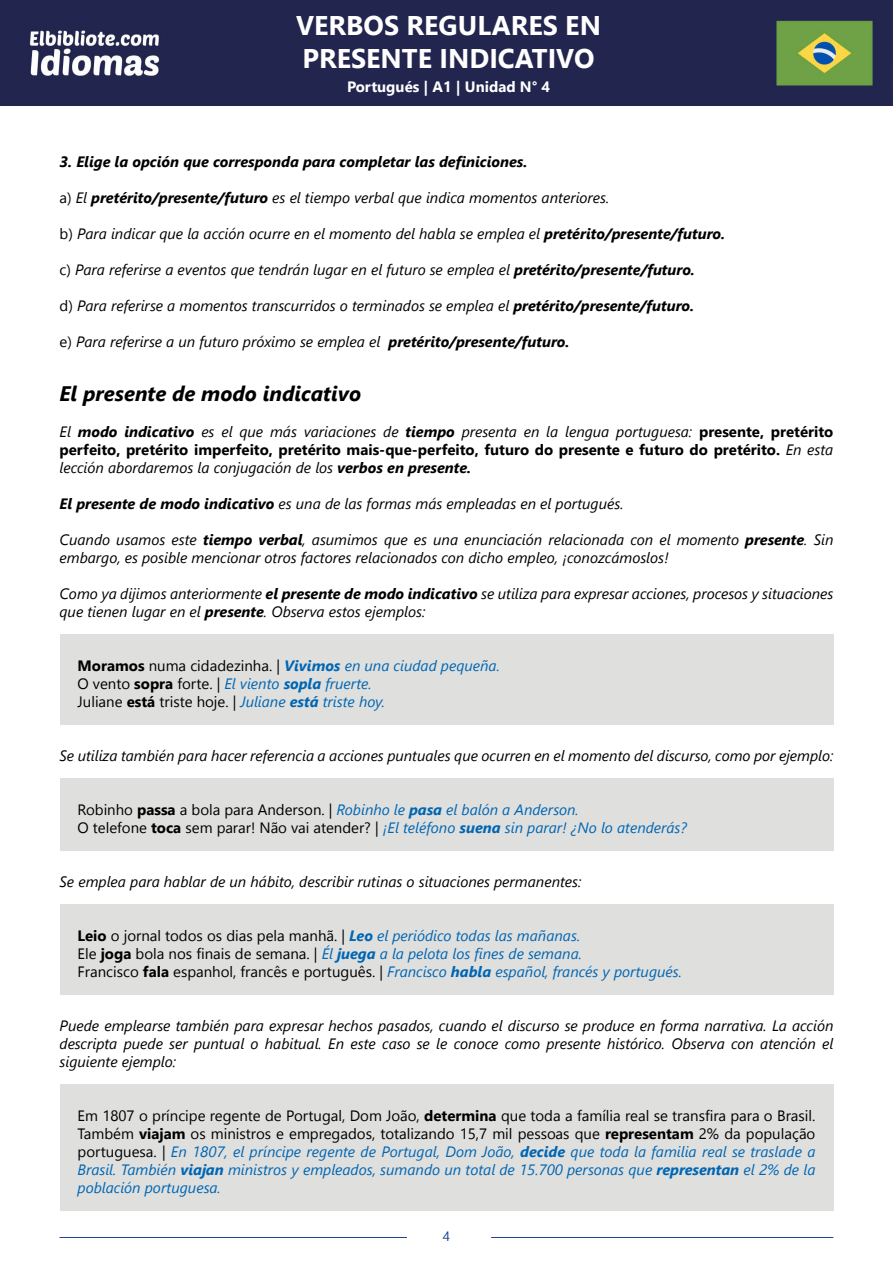
<style>
.page{position:relative;width:893px;height:1263px;background:#fff}
.page>*{position:absolute;margin:0;border:0;box-sizing:border-box;transform-origin:0 0}
.t1{font:700 27px/32.4px "Segoe UI";color:#fff}
.t2{font:italic 700 21px "Segoe UI";color:#000}
.t3{font:italic 15px/18px "Segoe UI";color:#000}
.t4{font:italic 15px/18px "Segoe UI";color:#0066b3}
.t5{font:700 15px/18px "Segoe UI";color:#000;text-align:justify}
.t6{font:15px/18px "Segoe UI";color:#000}
.t7{font:italic 700 15px "Segoe UI";color:#000}
.t8{font:700 15px "Segoe UI";color:#fff}
.t9{font:13.5px "Segoe UI";color:#1a478f}
.s1{font-style:normal}
.s2{font-weight:700}
.s3{font-weight:400;font-style:italic}
.s4{font-style:italic}
.s5{font-weight:700;font-style:normal;color:#000}
.s6{font-style:normal;color:#000}
.s7{font-weight:700;font-style:italic;color:#0066b3}
.s8{font-style:italic;color:#0066b3}
</style>
<div class="page">
<img style="left:0;top:0;width:893px;height:105px">
<hr style="left:60px;top:1237px;width:347px;height:1px;background:#25408f">
<hr style="left:491px;top:1237px;width:342px;height:1px;background:#25408f">
<div style="left:60px;top:635px;width:773px;height:90px;background:#dfdfde"></div>
<div style="left:60px;top:779px;width:773px;height:72px;background:#dfdfde"></div>
<div style="left:60px;top:905px;width:773px;height:90px;background:#dfdfde"></div>
<div style="left:60px;top:1084px;width:773px;height:127px;background:#dfdfde"></div>
<h1 class="t1" style="left:296px;top:9px;width:306px">VERBOS REGULARES EN<br>PRESENTE INDICATIVO</h1>
<p class="t8" style="left:347px;top:74px;width:205px">Portugués | A1 | Unidad N° 4</p>
<p class="t7" style="left:60px;top:151px;width:470px">3. Elige la opción que corresponda para completar las definiciones.</p>
<p class="t3" style="left:60px;top:188px;width:551px"><span class="s1">a)</span> El <span class="s2">pretérito/presente/futuro</span> es el tiempo verbal que indica momentos anteriores.</p>
<p class="t3" style="left:60px;top:224px;width:667px"><span class="s1">b)</span> Para indicar que la acción ocurre en el momento del habla se emplea el <span class="s2">pretérito/presente/futuro.</span></p>
<p class="t3" style="left:60px;top:260px;width:637px"><span class="s1">c)</span> Para referirse a eventos que tendrán lugar en el futuro se emplea el <span class="s2">pretérito/presente/futuro.</span></p>
<p class="t3" style="left:60px;top:296px;width:636px"><span class="s1">d)</span> Para referirse a momentos transcurridos o terminados se emplea el <span class="s2">pretérito/presente/futuro.</span></p>
<p class="t3" style="left:60px;top:332px;width:511px"><span class="s1">e)</span> Para referirse a un futuro próximo se emplea el <span class="s2">pretérito/presente/futuro.</span></p>
<h2 class="t2" style="left:60px;top:378px;width:303px">El presente de modo indicativo</h2>
<p class="t5" style="left:60px;top:422px;width:775px"><span class="s3">El</span> <span class="s4">modo indicativo</span> <span class="s3">es el que más variaciones de</span> <span class="s4">tiempo</span> <span class="s3">presenta en la lengua portuguesa:</span> presente, pretérito perfeito, pretérito imperfeito, pretérito mais-que-perfeito, futuro do presente e futuro do pretérito. <span class="s3">En esta lección abordaremos la conjugación de los</span> <span class="s4">verbos en presente.</span></p>
<p class="t3" style="left:60px;top:494px;width:566px"><span class="s2">El presente de modo indicativo</span> es una de las formas más empleadas en el portugués.</p>
<p class="t3" style="left:60px;top:530px;width:775px">Cuando usamos este <span class="s2">tiempo verbal</span>, asumimos que es una enunciación relacionada con el momento <span class="s2">presente</span>. Sin embargo, es posible mencionar otros factores relacionados con dicho empleo, ¡conozcámoslos!</p>
<p class="t3" style="left:60px;top:584px;width:775px">Como ya dijimos anteriormente <span class="s2">el presente de modo indicativo</span> se utiliza para expresar acciones, procesos y situaciones que tienen lugar en el <span class="s2">presente</span>. Observa estos ejemplos:</p>
<p class="t4" style="left:78px;top:656px;width:424px"><span class="s5">Moramos</span> <span class="s6">numa cidadezinha. |</span> <span class="s2">Vivimos</span> en una ciudad pequeña.<br><span class="s6">O vento</span> <span class="s5">sopra</span> <span class="s6">forte. |</span> El viento <span class="s2">sopla</span> fruerte.<br><span class="s6">Juliane</span> <span class="s5">está</span> <span class="s6">triste hoje. |</span> Juliane <span class="s2">está</span> triste hoy.</p>
<p class="t3" style="left:60px;top:746px;width:775px">Se utiliza también para hacer referencia a acciones puntuales que ocurren en el momento del discurso, como por ejemplo:</p>
<p class="t4" style="left:78px;top:800px;width:611px"><span class="s6">Robinho</span> <span class="s5">passa</span> <span class="s6">a bola para Anderson. |</span> Robinho le <span class="s2">pasa</span> el balón a Anderson.<br><span class="s6">O telefone</span> <span class="s5">toca</span> <span class="s6">sem parar! Não vai atender? |</span> ¡El teléfono <span class="s2">suena</span> sin parar! ¿No lo atenderás?</p>
<p class="t3" style="left:60px;top:872px;width:523px">Se emplea para hablar de un hábito, describir rutinas o situaciones permanentes:</p>
<p class="t6" style="left:78px;top:926px;width:606px"><span class="s2">Leio</span> o jornal todos os dias pela manhã. | <span class="s7">Leo</span> <span class="s8">el periódico todas las mañanas.<br></span>Ele <span class="s2">joga</span> bola nos finais de semana. | <span class="s8">Él</span> <span class="s7">juega</span> <span class="s8">a la pelota los fines de semana.<br></span>Francisco <span class="s2">fala</span> espanhol, francês e português. | <span class="s8">Francisco</span> <span class="s7">habla</span> <span class="s8">español, francés y portugués.</span></p>
<p class="t3" style="left:60px;top:1016px;width:775px;text-align:justify">Puede emplearse también para expresar hechos pasados, cuando el discurso se produce en forma narrativa. La acción descripta puede ser puntual o habitual. En este caso se le conoce como presente histórico. Observa con atención el siguiente ejemplo:</p>
<p class="t4" style="left:78px;top:1106px;width:739px;text-align:justify"><span class="s6">Em 1807 o príncipe regente de Portugal, Dom João,</span> <span class="s5">determina</span> <span class="s6">que toda a família real se transfira para o Brasil.<br>Também</span> <span class="s5">viajam</span> <span class="s6">os ministros e empregados, totalizando 15,7 mil pessoas que</span> <span class="s5">representam</span> <span class="s6">2% da população portuguesa. |</span> En 1807, el príncipe regente de Portugal, Dom João, <span class="s2">decide</span> que toda la familia real se traslade a Brasil. También <span class="s2">viajan</span> ministros y empleados, sumando un total de 15.700 personas que <span class="s2">representan</span> el 2% de la población portuguesa.</p>
<p class="t9" style="left:443px;top:1225px;width:9px">4</p>
</div>
